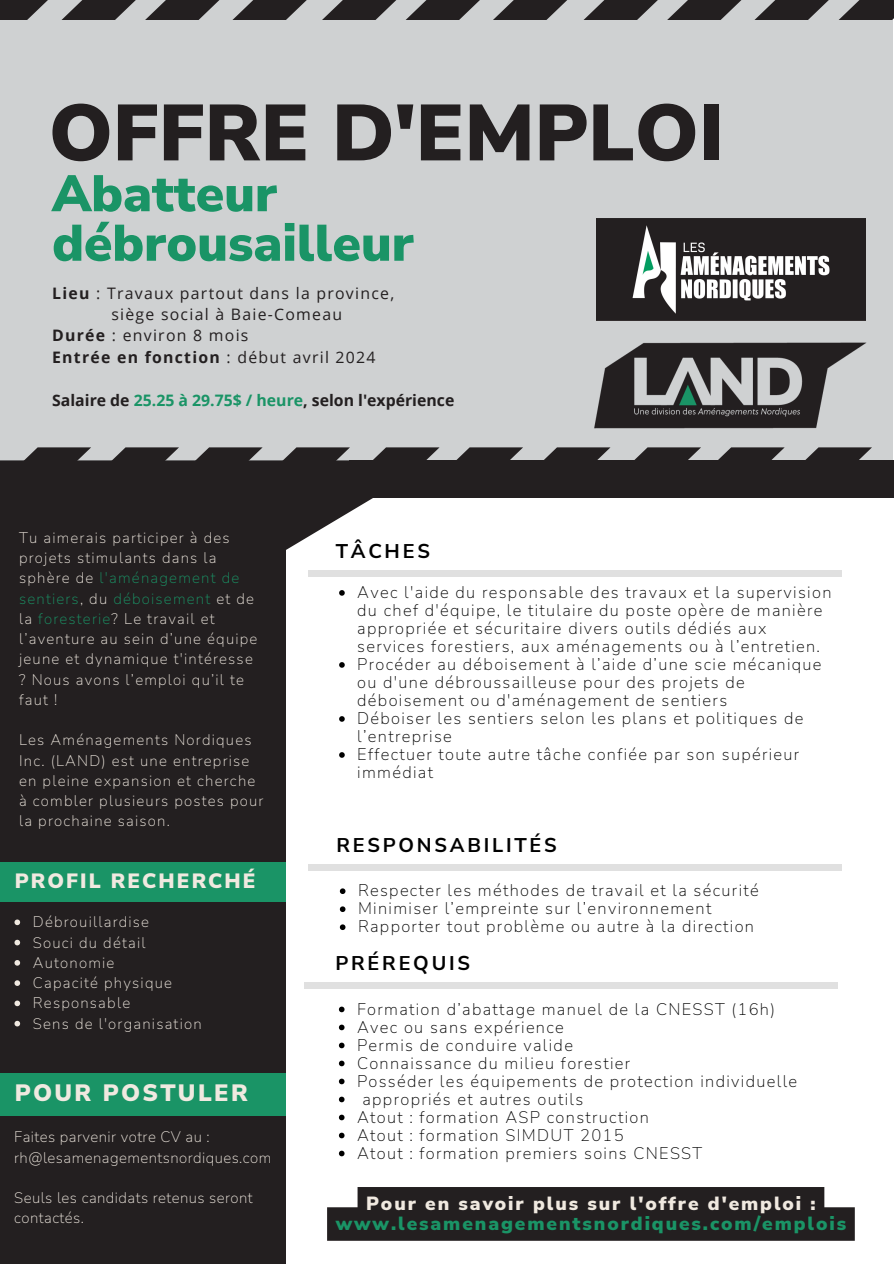
<style>
.page{position:relative;width:894px;height:1264px;background:#fff}
.page>*{position:absolute;margin:0;border:0;box-sizing:border-box;transform-origin:0 0}
.t1{font:900 79.35px "Nunito Sans";color:#231f20}
.t2{font:900 51.15px/49.5px "Nunito Sans";color:#1a9466}
.t3{font:900 23.7px "Nunito Sans";letter-spacing:.1em;color:#f0e9e0}
.t4{font:900 20.7px "Nunito Sans";letter-spacing:.1em;color:#f0e9e0}
.t5{font:700 19.8px "Nunito Sans";letter-spacing:.14em;color:#000}
.t6{font:900 19.05px/20.2px "Nunito Sans";letter-spacing:.1em;color:#1a9466;text-align:center}
.t7{font:200 16.5px/18px "Nunito Sans";letter-spacing:.08em;color:#000}
.t8{font:15.75px "Open Sans";letter-spacing:.08em;color:#231f20}
.t9{font:700 15.75px "Open Sans";color:#231f20}
.t10{font:700 15.75px "Open Sans";letter-spacing:.08em;color:#231f20}
.t11{font:200 15px/20.2px "Nunito Sans";letter-spacing:.08em;color:#f0e9e0}
.t12{font:200 15px/20.2px "Nunito Sans";letter-spacing:.03em;color:#f0e9e0}
.s1{font-weight:700}
.s2{font-weight:400}
.s3{color:#1a9466}
.s4{color:#f0e9e0}
</style>
<div class="page">
<div style="left:0;top:0;width:892px;height:466px;background:#cfd1d2"></div>
<div style="left:0;top:497px;width:286px;height:766px;background:#231f20"></div>
<svg style="left:286px;top:498px;width:150px;height:222px"></svg>
<div style="left:349px;top:460px;width:544px;height:38px;background:#231f20"></div>
<svg style="left:0;top:447px;width:871px;height:51px"></svg>
<div style="left:0;top:1073px;width:286px;height:42px;background:#1a9466"></div>
<div style="left:308px;top:570px;width:533px;height:6px;background:#e0e0e0"></div>
<svg style="left:339px;top:590px;width:5px;height:5px"></svg>
<svg style="left:339px;top:662px;width:5px;height:5px"></svg>
<svg style="left:339px;top:716px;width:5px;height:5px"></svg>
<svg style="left:339px;top:752px;width:5px;height:5px"></svg>
<svg style="left:340px;top:888px;width:5px;height:6px"></svg>
<svg style="left:340px;top:906px;width:5px;height:6px"></svg>
<svg style="left:340px;top:924px;width:5px;height:6px"></svg>
<div style="left:308px;top:864px;width:532px;height:6px;background:#e0e0e0"></div>
<div style="left:304px;top:982px;width:532px;height:6px;background:#e0e0e0"></div>
<svg style="left:339px;top:1006px;width:5px;height:6px"></svg>
<svg style="left:339px;top:1024px;width:5px;height:6px"></svg>
<svg style="left:339px;top:1042px;width:5px;height:6px"></svg>
<svg style="left:339px;top:1060px;width:5px;height:6px"></svg>
<svg style="left:339px;top:1078px;width:5px;height:6px"></svg>
<svg style="left:339px;top:1096px;width:5px;height:6px"></svg>
<svg style="left:339px;top:1114px;width:5px;height:6px"></svg>
<svg style="left:339px;top:1132px;width:5px;height:6px"></svg>
<svg style="left:339px;top:1150px;width:5px;height:6px"></svg>
<div style="left:0;top:862px;width:286px;height:39px;background:#1a9466"></div>
<div style="left:327px;top:1187px;width:527px;height:53px;background:#231f20"></div>
<svg style="left:80px;top:0;width:56px;height:20px"></svg>
<svg style="left:145px;top:0;width:75px;height:20px"></svg>
<svg style="left:232px;top:0;width:75px;height:20px"></svg>
<svg style="left:322px;top:0;width:75px;height:20px"></svg>
<svg style="left:405px;top:0;width:75px;height:20px"></svg>
<svg style="left:493px;top:0;width:74px;height:20px"></svg>
<svg style="left:583px;top:0;width:75px;height:20px"></svg>
<svg style="left:667px;top:0;width:75px;height:20px"></svg>
<svg style="left:754px;top:0;width:75px;height:20px"></svg>
<svg style="left:0;top:0;width:80px;height:20px;fill:#231f20"></svg>
<svg style="left:838px;top:0;width:55px;height:20px"></svg>
<svg style="left:14px;top:919px;width:6px;height:6px"></svg>
<svg style="left:14px;top:939px;width:6px;height:6px"></svg>
<svg style="left:14px;top:960px;width:6px;height:5px"></svg>
<svg style="left:14px;top:980px;width:6px;height:5px"></svg>
<svg style="left:14px;top:1000px;width:6px;height:6px"></svg>
<svg style="left:14px;top:1020px;width:6px;height:6px"></svg>
<img style="left:596px;top:219px;width:268px;height:102px">
<img style="left:594px;top:342px;width:273px;height:87px">
<h4 class="t1" style="left:49px;top:80px;width:676px">OFFRE D'EMPLOI</h4>
<p class="t2" style="left:52px;top:170px;width:363px">Abatteur débrousailleur</p>
<p class="t8" style="left:52px;top:282px;width:343px"><span class="s1">Lieu</span> : Travaux partout dans la province,</p>
<p class="t8" style="left:111px;top:303px;width:232px">siège social à Baie-Comeau</p>
<p class="t8" style="left:52px;top:324px;width:198px"><span class="s1">Durée</span> : environ 8 mois</p>
<p class="t10" style="left:52px;top:346px;width:325px">Entrée en fonction <span class="s2">: début avril 2024</span></p>
<p class="t9" style="left:52px;top:389px;width:403px">Salaire de <span class="s3">25.25 à 29.75$ / heure</span>, selon l'expérience</p>
<p class="t11" style="left:19px;top:527px;width:240px">Tu aimerais participer à des projets stimulants dans la sphère de <span class="s3">l'aménagement de sentiers</span>, du <span class="s3">déboisement</span> et de la <span class="s3">foresterie</span>? Le travail et l’aventure au sein d’une équipe jeune et dynamique t'intéresse ? Nous avons l’emploi qu’il te faut !</p>
<p class="t11" style="left:19px;top:730px;width:246px">Les Aménagements Nordiques<br>Inc. (LAND) est une entreprise en pleine expansion et cherche à combler plusieurs postes pour la prochaine saison.</p>
<p class="t4" style="left:15px;top:867px;width:242px">PROFIL RECHERCHÉ</p>
<p class="t11" style="left:33px;top:912px;width:118px">Débrouillardise</p>
<h4 class="t11" style="left:33px;top:932px;width:114px">Souci du détail</h4>
<p class="t11" style="left:33px;top:952px;width:83px">Autonomie</p>
<p class="t11" style="left:33px;top:973px;width:141px">Capacité physique</p>
<p class="t11" style="left:33px;top:993px;width:99px">Responsable</p>
<h4 class="t11" style="left:33px;top:1013px;width:170px">Sens de l'organisation</h4>
<h1 class="t3" style="left:15px;top:1076px;width:234px">POUR POSTULER</h1>
<p class="t12" style="left:14px;top:1127px;width:258px">Faites parvenir votre CV au : rh@lesamenagementsnordiques.com</p>
<p class="t12" style="left:14px;top:1187px;width:240px">Seuls les candidats retenus seront contactés.</p>
<h2 class="t5" style="left:335px;top:538px;width:96px">TÂCHES</h2>
<p class="t7" style="left:357px;top:583px;width:475px">Avec l'aide du responsable des travaux et la supervision du chef d'équipe, le titulaire du poste opère de manière appropriée et sécuritaire divers outils dédiés aux services forestiers, aux aménagements ou à l’entretien.</p>
<p class="t7" style="left:357px;top:655px;width:465px">Procéder au déboisement à l’aide d’une scie mécanique ou d'une débroussailleuse pour des projets de déboisement ou d'aménagement de sentiers</p>
<p class="t7" style="left:357px;top:709px;width:447px">Déboiser les sentiers selon les plans et politiques de l’entreprise</p>
<p class="t7" style="left:357px;top:745px;width:443px">Effectuer toute autre tâche confiée par son supérieur immédiat</p>
<p class="t5" style="left:336px;top:832px;width:222px">RESPONSABILITÉS</p>
<h6 class="t7" style="left:358px;top:881px;width:402px">Respecter les méthodes de travail et la sécurité</h6>
<p class="t7" style="left:358px;top:899px;width:355px">Minimiser l’empreinte sur l’environnement</p>
<p class="t7" style="left:358px;top:917px;width:397px">Rapporter tout problème ou autre à la direction</p>
<p class="t5" style="left:335px;top:950px;width:136px">PRÉREQUIS</p>
<h4 class="t7" style="left:357px;top:1000px;width:419px">Formation d’abattage manuel de la CNESST (16h)</h4>
<p class="t7" style="left:357px;top:1018px;width:208px">Avec ou sans expérience</p>
<p class="t7" style="left:357px;top:1036px;width:217px">Permis de conduire valide</p>
<p class="t7" style="left:357px;top:1054px;width:275px">Connaissance du milieu forestier</p>
<p class="t7" style="left:357px;top:1072px;width:441px">Posséder les équipements de protection individuelle</p>
<p class="t7" style="left:362px;top:1090px;width:222px">appropriés et autres outils</p>
<p class="t7" style="left:357px;top:1108px;width:293px">Atout : formation ASP construction</p>
<p class="t7" style="left:357px;top:1126px;width:268px">Atout : formation SIMDUT 2015</p>
<h3 class="t7" style="left:357px;top:1144px;width:346px">Atout : formation premiers soins CNESST</h3>
<p class="t6" style="left:335px;top:1193px;width:512px"><span class="s4">Pour en savoir plus sur l'offre d'emploi : </span>www.lesamenagementsnordiques.com/emplois</p>
</div>
